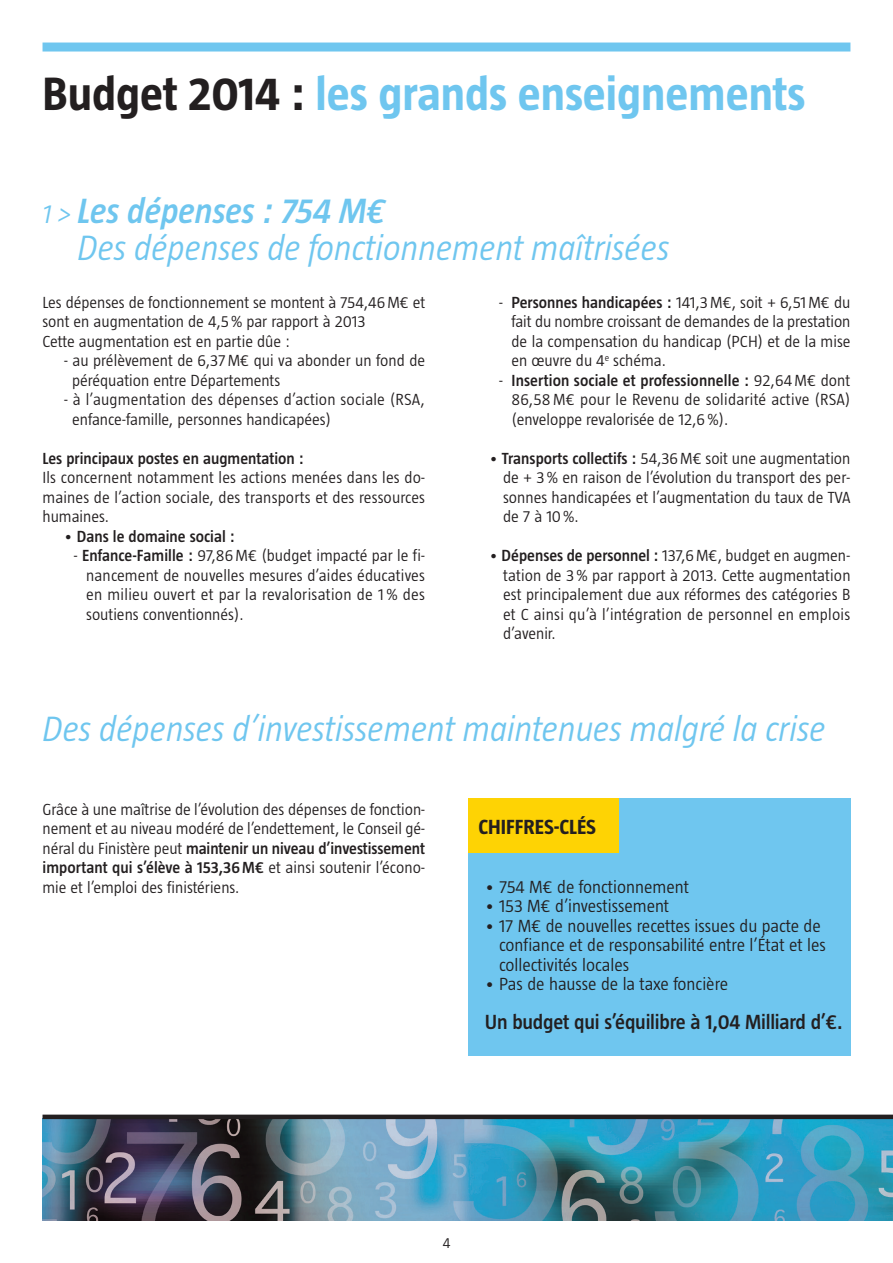
<style>
.page{position:relative;width:893px;height:1263px;background:#fff}
.page>*{position:absolute;margin:0;border:0;box-sizing:border-box;transform-origin:0 0}
.titres_grand_titre{font:700 48px "Taz";color:#6fc6ef}
.titres_titre_seconda{font:italic 300 36px/37.5px "Taz";color:#6fc6ef}
.textes_courants_pavé{font:600 21px "Taz";letter-spacing:-.01em;color:#231f20}
.pavés_pavé_cartouche{font:700 21px "Taz";color:#231f20}
.textes_courants_pavé-2{font:300 18px/19.5px "Taz";color:#231f20}
.textes_courants_pavé-3{font:300 16.5px/19.5px "Taz";color:#231f20;text-align:justify}
.textes_courants_pavé-4{font:600 16.5px "Taz";color:#231f20}
.t1{font:300 15px "Taz";color:#231f20}
.s1{color:#231f20}
.s2{font-size:27px}
.s3{font-weight:600}
.s4{font-weight:300}
</style>
<div class="page">
<div style="left:468px;top:798px;width:382px;height:258px;background:#6fc6ef"></div>
<div style="left:468px;top:798px;width:151px;height:55px;background:#fed304"></div>
<div style="left:43px;top:43px;width:807px;height:9px;background:#6fc6ef"></div>
<img style="left:43px;top:1119px;width:850px;height:101px">
<div style="left:43px;top:1114px;width:850px;height:5px;background:#231f20"></div>
<p class="titres_grand_titre" style="left:43px;top:67px;width:765px"><span class="s1">Budget 2014 :</span> les grands enseignements</p>
<p class="titres_titre_seconda" style="left:77px;top:191px;width:594px;text-indent:-35px"><span class="s2">1 &gt;</span> <span class="s3">Les dépenses : 754 M€<br></span>Des dépenses de fonctionnement maîtrisées</p>
<p class="textes_courants_pavé-3" style="left:511px;top:292px;width:341px;text-indent:-13px">- <span class="s3">Personnes handicapées :</span> 141,3M€, soit + 6,51M€ du fait du nombre croissant de demandes de la prestation de la compensation du handicap (PCH) et de la mise en œuvre du 4<sup>e</sup> schéma.</p>
<p class="textes_courants_pavé-3" style="left:511px;top:370px;width:341px;text-indent:-13px">- <span class="s3">Insertion sociale et professionnelle :</span> 92,64M€ dont 86,58 M€ pour le Revenu de solidarité active (RSA) (enveloppe revalorisée de 12,6%).</p>
<p class="textes_courants_pavé-3" style="left:503px;top:448px;width:349px;text-indent:-14px">• <span class="s3">Transports collectifs :</span> 54,36M€ soit une augmentation de + 3% en raison de l’évolution du transport des per&shy;sonnes handicapées et l’augmentation du taux de TVA de 7 à 10%.</p>
<p class="textes_courants_pavé-3" style="left:503px;top:545px;width:349px;text-indent:-14px">• <span class="s3">Dépenses de personnel :</span> 137,6M€, budget en augmen&shy;tation de 3% par rapport à 2013. Cette augmentation est principalement due aux réformes des catégories B et C ainsi qu’à l’intégration de personnel en emplois d’avenir.</p>
<p class="textes_courants_pavé-3" style="left:43px;top:292px;width:384px">Les dépenses de fonctionnement se montent à 754,46M€ et sont en augmentation de 4,5% par rapport à 2013</p>
<p class="textes_courants_pavé-3" style="left:43px;top:331px;width:249px">Cette augmentation est en partie dûe :</p>
<p class="textes_courants_pavé-3" style="left:72px;top:350px;width:355px;text-indent:-8px">- au prélèvement de 6,37M€ qui va abonder un fond de péréquation entre Départements</p>
<p class="textes_courants_pavé-3" style="left:72px;top:389px;width:354px;text-indent:-8px">- à l’augmentation des dépenses d’action sociale (RSA, enfance-famille, personnes handicapées)</p>
<p class="textes_courants_pavé-4" style="left:43px;top:449px;width:263px">Les principaux postes en augmentation :</p>
<p class="textes_courants_pavé-3" style="left:43px;top:467px;width:384px">Ils concernent notamment les actions menées dans les do&shy;maines de l’action sociale, des transports et des ressources humaines.</p>
<p class="textes_courants_pavé-4" style="left:64px;top:527px;width:173px"><span class="s4">•</span> Dans le domaine social :</p>
<p class="textes_courants_pavé-3" style="left:86px;top:545px;width:340px;text-indent:-13px">- <span class="s3">Enfance-Famille :</span> 97,86M€ (budget impacté par le fi&shy;nancement de nouvelles mesures d’aides éducatives en milieu ouvert et par la revalorisation de 1% des soutiens conventionnés).</p>
<p class="titres_titre_seconda" style="left:43px;top:709px;width:785px">Des dépenses d’investissement maintenues malgré la crise</p>
<p class="textes_courants_pavé-3" style="left:43px;top:799px;width:384px">Grâce à une maîtrise de l’évolution des dépenses de fonction&shy;nement et au niveau modéré de l’endettement, le Conseil gé&shy;néral du Finistère peut <span class="s3">maintenir un niveau d’investissement important qui s’élève à 153,36M€</span> et ainsi soutenir l’écono&shy;mie et l’emploi des finistériens.</p>
<p class="pavés_pavé_cartouche" style="left:478px;top:815px;width:119px">CHIFFRES-CLÉS</p>
<p class="textes_courants_pavé-2" style="left:485px;top:876px;width:206px">• 754 M€ de fonctionnement</p>
<p class="textes_courants_pavé-2" style="left:485px;top:896px;width:186px">• 153 M€ d’investissement</p>
<p class="textes_courants_pavé-2" style="left:499px;top:915px;width:328px;text-indent:-14px">• 17 M€ de nouvelles recettes issues du pacte de confiance et de responsabilité entre l’État et les collectivités locales</p>
<p class="textes_courants_pavé-2" style="left:485px;top:974px;width:245px">• Pas de hausse de la taxe foncière</p>
<p class="textes_courants_pavé" style="left:485px;top:1010px;width:359px">Un budget qui s’équilibre à 1,04 Milliard d’€.</p>
<p class="t1" style="left:443px;top:1234px;width:9px">4</p>
</div>
